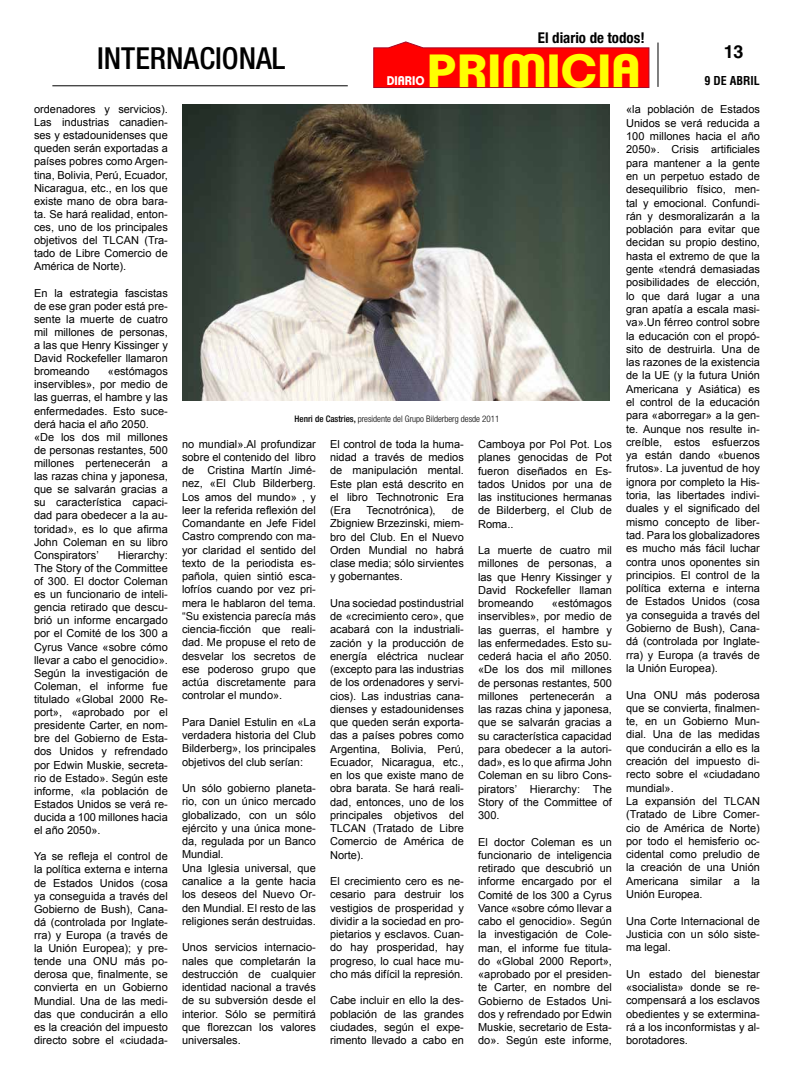
<style>
.page{position:relative;width:794px;height:1078px;background:#fff}
.page>*{position:absolute;margin:0;border:0;box-sizing:border-box;transform-origin:0 0}
.t1{font:700 45.2px "Clemente P Dam";color:#ff0;scale:1.09 1}
.t2{font:500 condensed 30.3px "Helvetica Neue LT Std";color:#000}
.t3{font:700 18px "Helvetica LT Std";color:#000}
.t4{font:700 condensed 14.9px "Helvetica Neue LT Std";color:#000}
.t5{font:700 12.2px "Clemente P Dam";color:#fff;scale:.96 1}
.t6{font:700 condensed 12px "Helvetica LT Std";color:#000}
.t7{font:11px/13.2px "Arial";color:#000;text-align:justify}
.t8{font:300 condensed 9px "Helvetica Neue LT Std";color:#000}
.s1{color:#fff}
.s2{font-weight:500}
</style>
<div class="page">
<hr style="left:657px;top:43px;width:1px;height:44px;background:#000">
<hr style="left:52px;top:85px;width:296px;height:1px;background:#000">
<img style="left:182px;top:105px;width:427px;height:295px">
<svg style="left:373px;top:42px;width:276px;height:46px;background:#fa1c1d"></svg>
<h3 class="t4" style="left:538px;top:29px;width:113px">El diario de todos!<span class="s1">!</span></h3>
<h3 class="t3" style="left:724px;top:41px;width:21px">13</h3>
<h2 class="t2" style="left:97px;top:40px;width:190px">INTERNACIONAL</h2>
<p class="t7" style="left:34px;top:103px;width:135px">ordenadores y servicios).<br>Las industrias canadien&shy;ses y estadounidenses que queden serán exportadas a países pobres como Argen&shy;tina, Bolivia, Perú, Ecuador, Nicaragua, etc., en los que existe mano de obra bara&shy;ta. Se hará realidad, enton&shy;ces, uno de los principales objetivos del TLCAN (Tra&shy;tado de Libre Comercio de América de Norte).</p>
<p class="t7" style="left:34px;top:286px;width:135px">En la estrategia fascistas de ese gran poder está pre&shy;sente la muerte de cuatro mil millones de personas, a las que Henry Kissinger y David Rockefeller llamaron bromeando</p>
<h1 class="t1" style="left:427px;top:44px;width:198px">PRIMICIA</h1>
<p class="t5" style="left:387px;top:73px;width:41px">DIARIO</p>
<p class="t6" style="left:704px;top:73px;width:57px">9 DE ABRIL</p>
<p class="t7" style="left:626px;top:103px;width:135px">«la población de Estados Unidos se verá reducida a 100 millones hacia el año 2050». Crisis artificiales para mantener a la gente en un perpetuo estado de desequilibrio físico, men&shy;tal y emocional. Confundi&shy;rán y desmoralizarán a la población para evitar que decidan su propio destino, hasta el extremo de que la gente «tendrá demasiadas posibilidades de elección, lo que dará lugar a una gran apatía a escala masi&shy;va».Un férreo control sobre la educación con el propó&shy;sito de destruirla. Una de las razones de la existencia de la UE (y la futura Unión Americana y Asiática) es el control de la educación para «aborregar» a la gen&shy;te. Aunque nos resulte in&shy;creíble, estos esfuerzos ya están dando «buenos frutos». La juventud de hoy ignora por completo la His&shy;toria, las libertades indivi&shy;duales y el significado del mismo concepto de liber&shy;tad. Para los globalizadores es mucho más fácil luchar contra unos oponentes sin principios. El control de la política externa e interna de Estados Unidos (cosa ya conseguida a través del Gobierno de Bush), Cana&shy;dá (controlada por Inglate&shy;rra) y Europa (a través de la Unión Europea).</p>
<p class="t7" style="left:626px;top:688px;width:135px;text-align:left">Una ONU más poderosa que se convierta, finalmen&shy;te, en un Gobierno Mun&shy;dial. Una de las medidas que conducirán a ello es la creación del impuesto di&shy;recto sobre el «ciudadano mundial».<br>La expansión del TLCAN (Tratado de Libre Comer&shy;cio de América de Norte) por todo el hemisferio oc&shy;cidental como preludio de la creación de una Unión<br>Americana similar a la<br>Unión Europea.</p>
<p class="t7" style="left:626px;top:914px;width:135px">Una Corte Internacional de Justicia con un sólo siste&shy;ma legal.</p>
<p class="t7" style="left:626px;top:967px;width:135px">Un estado del bienestar «socialista» donde se re&shy;compensará a los esclavos obedientes y se extermina&shy;rá a los inconformistas y al&shy;borotadores.</p>
<p class="t7" style="left:34px;top:365px;width:135px;text-align:left;text-indent:74px">«estómagos inservibles», por medio de las guerras, el hambre y las enfermedades. Esto suce&shy;derá hacia el año 2050. «De los dos mil millones de personas restantes, 500 millones pertenecerán a las razas china y japonesa, que se salvarán gracias a su característica capaci&shy;dad para obedecer a la au&shy;toridad», es lo que afirma<br>John Coleman en su libro<br>Conspirators’</p>
<p class="t8" style="left:294px;top:413px;width:206px"><span class="s2">Henri de Castries,</span> presidente del Grupo Bilderberg desde 2011</p>
<p class="t7" style="left:182px;top:437px;width:135px">no mundial».Al profundizar sobre el contenido del libro de Cristina Martín Jimé&shy;nez, «El Club Bilderberg.<br>Los amos del mundo» , y leer la referida reflexión del Comandante en Jefe Fidel Castro comprendo con ma&shy;yor claridad el sentido del texto de la periodista es&shy;pañola, quien sintió esca&shy;lofríos cuando por vez pri&shy;mera le hablaron del tema. “Su existencia parecía más ciencia-ficción que reali&shy;dad. Me propuse el reto de desvelar los secretos de ese poderoso grupo que actúa discretamente para controlar el mundo».</p>
<p class="t7" style="left:182px;top:715px;width:135px">Para Daniel Estulin en «La verdadera historia del Club Bilderberg», los principales objetivos del club serían:</p>
<p class="t7" style="left:182px;top:781px;width:135px;text-align:left">Un sólo gobierno planeta&shy;rio, con un único mercado globalizado, con un sólo ejército y una única mone&shy;da, regulada por un Banco<br>Mundial.<br>Una Iglesia universal, que canalice a la gente hacia los deseos del Nuevo Or&shy;den Mundial. El resto de las religiones serán destruidas.</p>
<p class="t7" style="left:182px;top:940px;width:135px">Unos servicios internacio&shy;nales que completarán la destrucción de cualquier identidad nacional a través de su subversión desde el interior. Sólo se permitirá que florezcan los valores universales.</p>
<p class="t7" style="left:330px;top:437px;width:135px">El control de toda la huma&shy;nidad a través de medios de manipulación mental.<br>Este plan está descrito en el libro Technotronic Era (Era</p>
<p class="t7" style="left:478px;top:437px;width:135px">Camboya por Pol Pot. Los planes genocidas de Pot fueron diseñados en Es&shy;tados Unidos por una de las instituciones hermanas de Bilderberg, el Club de Roma..</p>
<p class="t7" style="left:478px;top:543px;width:135px">La muerte de cuatro mil millones de personas, a las que Henry Kissinger y David Rockefeller llaman bromeando</p>
<p class="t7" style="left:366px;top:503px;width:71px">Tecnotrónica),</p>
<p class="t7" style="left:330px;top:503px;width:135px;text-indent:122px">de Zbigniew Brzezinski, miem&shy;bro del Club. En el Nuevo Orden Mundial no habrá clase media; sólo sirvientes y gobernantes.</p>
<p class="t7" style="left:330px;top:596px;width:135px">Una sociedad postindustrial de «crecimiento cero», que acabará con la industriali&shy;zación y la producción de energía eléctrica nuclear (excepto para las industrias de los ordenadores y servi&shy;cios). Las industrias cana&shy;dienses y estadounidenses que queden serán exporta&shy;das a países pobres como Argentina, Bolivia, Perú, Ecuador, Nicaragua, etc., en los que existe mano de obra barata. Se hará reali&shy;dad, entonces, uno de los principales objetivos del TLCAN (Tratado de Libre Comercio de América de Norte).</p>
<p class="t7" style="left:330px;top:874px;width:135px">El crecimiento cero es ne&shy;cesario para destruir los vestigios de prosperidad y dividir a la sociedad en pro&shy;pietarios y esclavos. Cuan&shy;do hay prosperidad, hay progreso, lo cual hace mu&shy;cho más difícil la represión.</p>
<p class="t7" style="left:330px;top:993px;width:135px">Cabe incluir en ello la des&shy;población de las grandes ciudades, según el expe&shy;rimento llevado a cabo en</p>
<p class="t7" style="left:34px;top:548px;width:135px;text-indent:84px">Hierarchy:<br>The Story of the Committee of 300. El doctor Coleman es un funcionario de inteli&shy;gencia retirado que descu&shy;brió un informe encargado por el Comité de los 300 a Cyrus Vance «sobre cómo llevar a cabo el genocidio».<br>Según la investigación de Coleman, el informe fue titulado «Global 2000 Re&shy;port», «aprobado por el presidente Carter, en nom&shy;bre del Gobierno de Esta&shy;dos Unidos y refrendado por Edwin Muskie, secreta&shy;rio de Estado». Según este informe, «la población de Estados Unidos se verá re&shy;ducida a 100 millones hacia el año 2050».</p>
<p class="t7" style="left:34px;top:849px;width:135px">Ya se refleja el control de la política externa e interna de Estados Unidos (cosa ya conseguida a través del Gobierno de Bush), Cana&shy;dá (controlada por Inglate&shy;rra) y Europa (a través de la Unión Europea); y pre&shy;tende una ONU más po&shy;derosa que, finalmente, se convierta en un Gobierno Mundial. Una de las medi&shy;das que conducirán a ello es la creación del impuesto directo sobre el «ciudada-</p>
<p class="t7" style="left:478px;top:596px;width:135px;text-indent:74px">«estómagos inservibles», por medio de las guerras, el hambre y las enfermedades. Esto su&shy;cederá hacia el año 2050. «De los dos mil millones de personas restantes, 500 millones pertenecerán a las razas china y japonesa, que se salvarán gracias a su característica capacidad para obedecer a la autori&shy;dad», es lo que afirma John Coleman en su libro Cons&shy;pirators’ Hierarchy: The Story of the Committee of 300.</p>
<p class="t7" style="left:478px;top:835px;width:135px">El doctor Coleman es un funcionario de inteligencia retirado que descubrió un informe encargado por el Comité de los 300 a Cyrus Vance «sobre cómo llevar a cabo el genocidio». Según la investigación de Cole&shy;man, el informe fue titula&shy;do «Global 2000 Report», «aprobado por el presiden&shy;te Carter, en nombre del Gobierno de Estados Uni&shy;dos y refrendado por Edwin Muskie, secretario de Esta&shy;do». Según este informe,</p>
</div>
